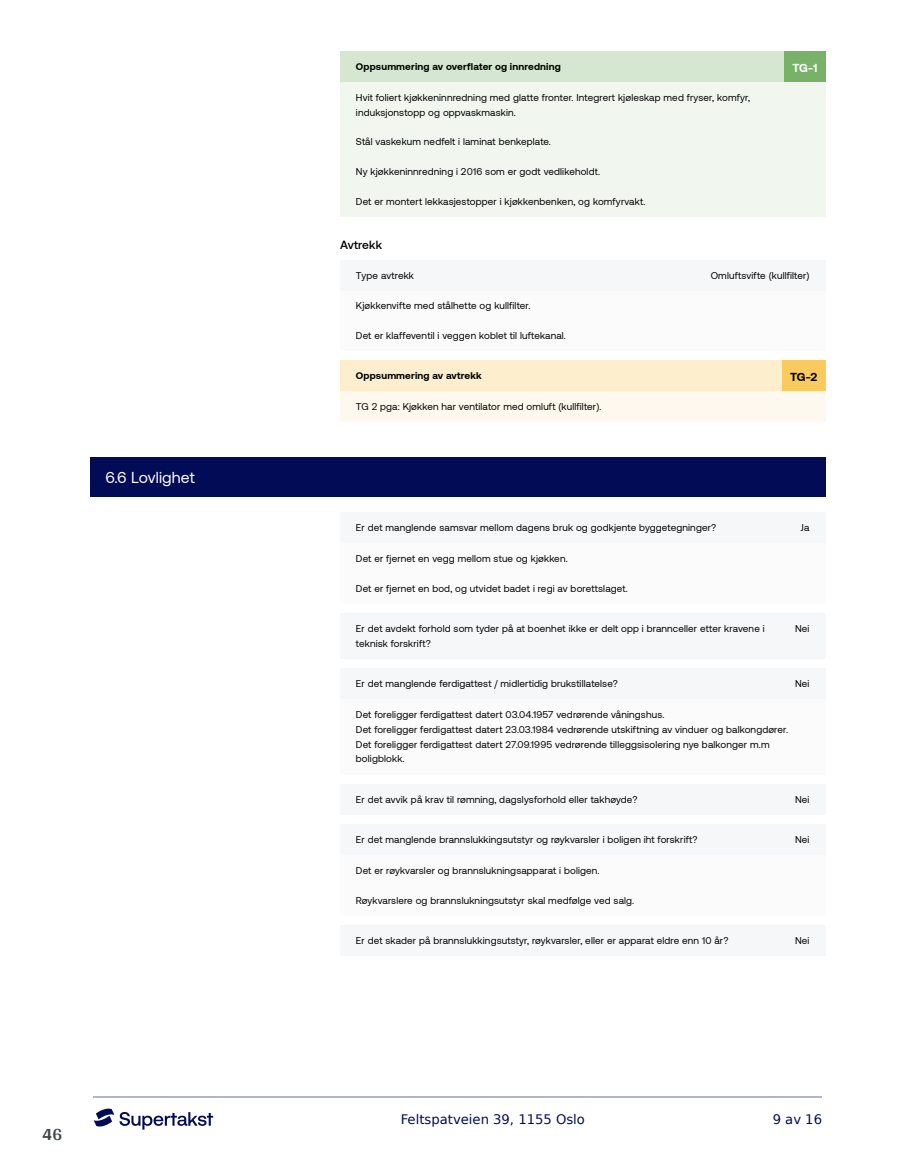
<style>
.page{position:relative;width:915px;height:1172px;background:#fff}
.page>*{position:absolute;margin:0;border:0;box-sizing:border-box;transform-origin:0 0}
.t1{font:700 18px "Arya";color:#414749}
.t2{font:15.75px "Aeonik";letter-spacing:.01em;color:#fff}
.t3{font:13.2px "DejaVu Sans";color:#020c56}
.t4{font:500 11.85px "Aeonik";letter-spacing:.015em;color:#000}
.t5{font:700 11.85px "Aeonik";color:#fff}
.t6{font:700 11.85px "Aeonik";color:#000}
.t7{font:9.9px/14.9px "Aeonik";letter-spacing:.015em;color:#000}
.t8{font:700 9.9px "Aeonik";letter-spacing:.015em;color:#000}
</style>
<div class="page">
<hr style="left:93px;top:1097px;width:728px;height:1px;background:#b2b5cb">
<svg style="left:94px;top:1108px;width:119px;height:21px"></svg>
<div style="left:89px;top:457px;width:736px;height:40px;background:#020c56"></div>
<div style="left:340px;top:82px;width:485px;height:134px;background:#f1f7ef"></div>
<div style="left:340px;top:290px;width:485px;height:61px;background:#f5f7f8"></div>
<div style="left:340px;top:391px;width:485px;height:31px;background:#fef9ee"></div>
<div style="left:340px;top:543px;width:485px;height:60px;background:#f5f7f8"></div>
<div style="left:340px;top:699px;width:485px;height:75px;background:#f5f7f8"></div>
<div style="left:340px;top:855px;width:485px;height:60px;background:#f5f7f8"></div>
<div style="left:340px;top:52px;width:485px;height:30px;background:#d6e7d1"></div>
<div style="left:783px;top:52px;width:42px;height:30px;background:#78b168"></div>
<div style="left:340px;top:260px;width:485px;height:30px;background:#f5f7f8"></div>
<div style="left:340px;top:361px;width:485px;height:30px;background:#fdeece"></div>
<div style="left:781px;top:361px;width:44px;height:30px;background:#faca5f"></div>
<div style="left:340px;top:513px;width:485px;height:30px;background:#f5f7f8"></div>
<div style="left:340px;top:613px;width:485px;height:46px;background:#f5f7f8"></div>
<div style="left:340px;top:668px;width:485px;height:31px;background:#f5f7f8"></div>
<div style="left:340px;top:784px;width:485px;height:31px;background:#f5f7f8"></div>
<div style="left:340px;top:824px;width:485px;height:31px;background:#f5f7f8"></div>
<div style="left:340px;top:925px;width:485px;height:31px;background:#f5f7f8"></div>
<h2 class="t2" style="left:105px;top:469px;width:91px">6.6 Lovlighet</h2>
<h1 class="t1" style="left:43px;top:1123px;width:21px">46</h1>
<p class="t8" style="left:356px;top:61px;width:206px">Oppsummering av overflater og innredning</p>
<p class="t5" style="left:792px;top:61px;width:27px">TG-1</p>
<p class="t7" style="left:356px;top:90px;width:395px">Hvit foliert kjøkkeninnredning med glatte fronter. Integrert kjøleskap med fryser, komfyr, induksjonstopp og oppvaskmaskin.</p>
<p class="t7" style="left:356px;top:135px;width:196px">Stål vaskekum nedfelt i laminat benkeplate.</p>
<p class="t7" style="left:356px;top:164px;width:246px">Ny kjøkkeninnredning i 2016 som er godt vedlikeholdt.</p>
<p class="t7" style="left:356px;top:194px;width:291px">Det er montert lekkasjestopper i kjøkkenbenken, og komfyrvakt.</p>
<p class="t4" style="left:340px;top:238px;width:43px">Avtrekk</p>
<p class="t7" style="left:356px;top:268px;width:60px">Type avtrekk</p>
<p class="t7" style="left:710px;top:268px;width:100px">Omluftsvifte (kullfilter)</p>
<p class="t7" style="left:356px;top:298px;width:176px">Kjøkkenvifte med stålhette og kullfilter.</p>
<p class="t7" style="left:356px;top:328px;width:211px">Det er klaffeventil i veggen koblet til luftekanal.</p>
<p class="t8" style="left:356px;top:370px;width:127px">Oppsummering av avtrekk</p>
<p class="t6" style="left:789px;top:370px;width:29px">TG-2</p>
<p class="t7" style="left:356px;top:399px;width:247px">TG 2 pga: Kjøkken har ventilator med omluft (kullfilter).</p>
<p class="t7" style="left:356px;top:520px;width:362px">Er det manglende samsvar mellom dagens bruk og godkjente byggetegninger?</p>
<p class="t7" style="left:800px;top:520px;width:10px">Ja</p>
<p class="t7" style="left:356px;top:551px;width:213px">Det er fjernet en vegg mellom stue og kjøkken.</p>
<p class="t7" style="left:356px;top:581px;width:273px">Det er fjernet en bod, og utvidet badet i regi av borettslaget.</p>
<p class="t7" style="left:356px;top:621px;width:410px">Er det avdekt forhold som tyder på at boenhet ikke er delt opp i brannceller etter kravene i teknisk forskrift?</p>
<p class="t7" style="left:794px;top:621px;width:16px">Nei</p>
<p class="t7" style="left:356px;top:676px;width:263px">Er det manglende ferdigattest / midlertidig brukstillatelse?</p>
<p class="t7" style="left:794px;top:676px;width:16px">Nei</p>
<p class="t7" style="left:356px;top:707px;width:433px">Det foreligger ferdigattest datert 03.04.1957 vedrørende våningshus.<br>Det foreligger ferdigattest datert 23.03.1984 vedrørende utskiftning av vinduer og balkongdører.<br>Det foreligger ferdigattest datert 27.09.1995 vedrørende tilleggsisolering nye balkonger m.m boligblokk.</p>
<p class="t7" style="left:356px;top:792px;width:283px">Er det avvik på krav til rømning, dagslysforhold eller takhøyde?</p>
<p class="t7" style="left:794px;top:792px;width:16px">Nei</p>
<p class="t7" style="left:356px;top:832px;width:343px">Er det manglende brannslukkingsutstyr og røykvarsler i boligen iht forskrift?</p>
<p class="t7" style="left:794px;top:832px;width:16px">Nei</p>
<p class="t7" style="left:356px;top:863px;width:245px">Det er røykvarsler og brannslukningsapparat i boligen.</p>
<p class="t7" style="left:356px;top:893px;width:280px">Røykvarslere og brannslukningsutstyr skal medfølge ved salg.</p>
<p class="t7" style="left:356px;top:933px;width:374px">Er det skader på brannslukkingsutstyr, røykvarsler, eller er apparat eldre enn 10 år?</p>
<p class="t7" style="left:794px;top:933px;width:16px">Nei</p>
<h3 class="t3" style="left:400px;top:1108px;width:186px">Feltspatveien 39, 1155 Oslo</h3>
<h3 class="t3" style="left:772px;top:1108px;width:51px">9 av 16</h3>
</div>
